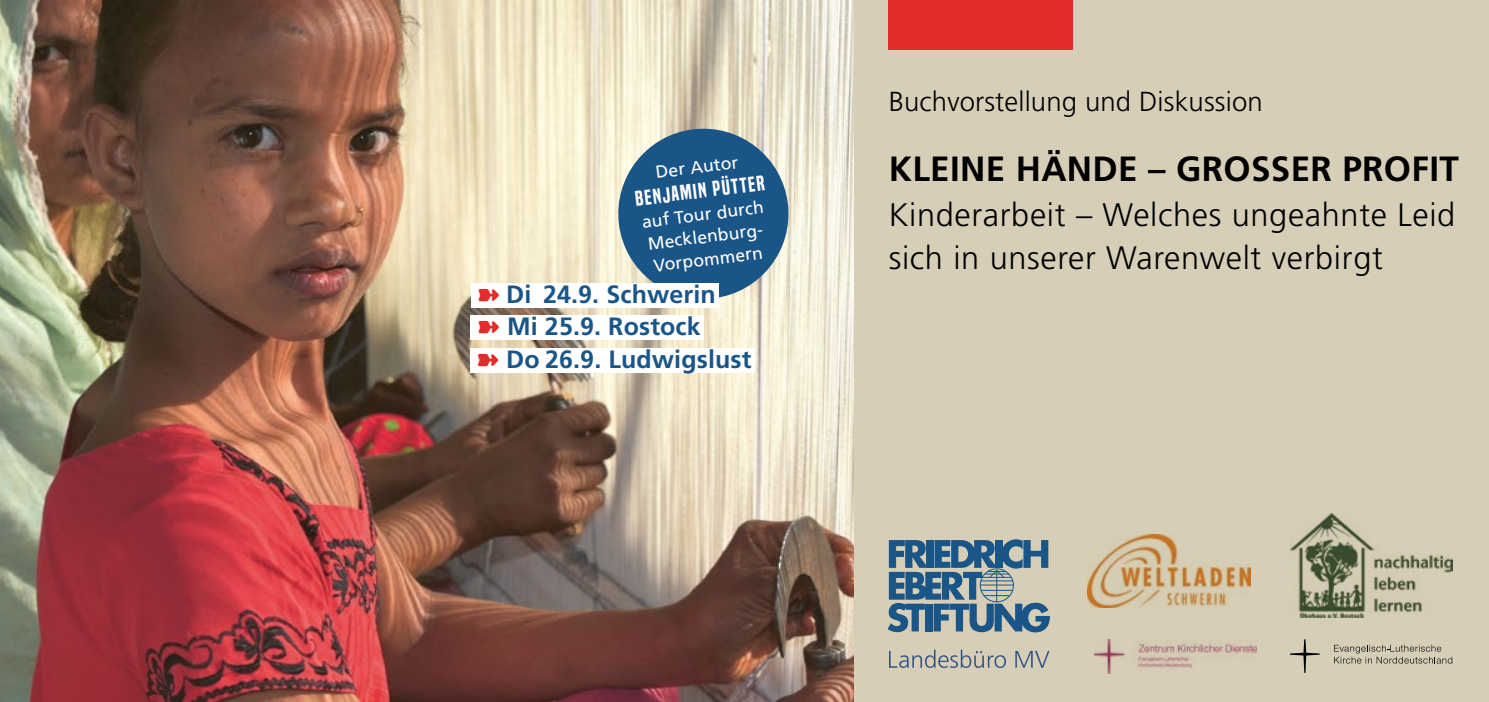
<style>
.page{position:relative;width:1489px;height:702px;background:#fff}
.page>*{position:absolute;margin:0;border:0;box-sizing:border-box;transform-origin:0 0}
.t1{font:700 35px "Frutiger LT Std";letter-spacing:.01em;color:#000}
.t2{font:300 32.5px/42.5px "Frutiger LT Std";letter-spacing:.02em;color:#000}
.t3{font:300 27.5px "Frutiger LT Std";letter-spacing:.005em;color:#000}
.t4{font:700 25px/32.5px "Frutiger LT Std";letter-spacing:.005em;color:#1a5588}
.t5{font:20px "Built Titling Sb";color:#fff}
.t6{font:17.5px/22.5px "Frutiger LT Std";color:#fff;text-align:justify}
.s1{color:#e42b2b}
</style>
<div class="page">
<img style="left:0;top:0;width:854px;height:702px">
<div style="left:854px;top:0;width:634px;height:702px;background:#d7ceb7"></div>
<svg style="left:887px;top:539px;width:162px;height:93px"></svg>
<svg style="left:889px;top:649px;width:160px;height:19px"></svg>
<div style="left:888px;top:0;width:184px;height:50px;background:#e42b2b"></div>
<svg style="left:613px;top:124px;width:180px;height:180px;background:#547d9c"></svg>
<div style="left:471px;top:283px;width:247px;height:25px;background:#fff"></div>
<div style="left:471px;top:315px;width:233px;height:25px;background:#fff"></div>
<div style="left:471px;top:348px;width:284px;height:25px;background:#fff"></div>
<img style="left:1087px;top:535px;width:163px;height:72px">
<img style="left:1290px;top:513px;width:161px;height:104px">
<img style="left:1094px;top:639px;width:162px;height:34px">
<svg style="left:1334px;top:644px;width:117px;height:19px"></svg>
<svg style="left:1290px;top:639px;width:29px;height:34px"></svg>
<p class="t6" style="left:654px;top:161px;width:85px;rotate:-7deg">Der Autor</p>
<p class="t5" style="left:633px;top:187px;width:132px;rotate:-7deg">Benjamin Pütter</p>
<p class="t6" style="left:640px;top:211px;width:124px;rotate:-7deg">auf Tour durch Mecklenburg-Vorpommern</p>
<p class="t4" style="left:477px;top:278px;width:276px"><span class="s1">➽</span> Di 24.9. Schwerin<br><span class="s1">➽</span> Mi 25.9. Rostock<br><span class="s1">➽</span> Do 26.9. Ludwigslust</p>
<p class="t3" style="left:888px;top:86px;width:375px">Buchvorstellung und Diskussion</p>
<p class="t1" style="left:888px;top:148px;width:571px">KLEINE HÄNDE – GROSSER PROFIT</p>
<p class="t2" style="left:888px;top:194px;width:568px">Kinderarbeit – Welches ungeahnte Leid sich in unserer Warenwelt verbirgt</p>
</div>
